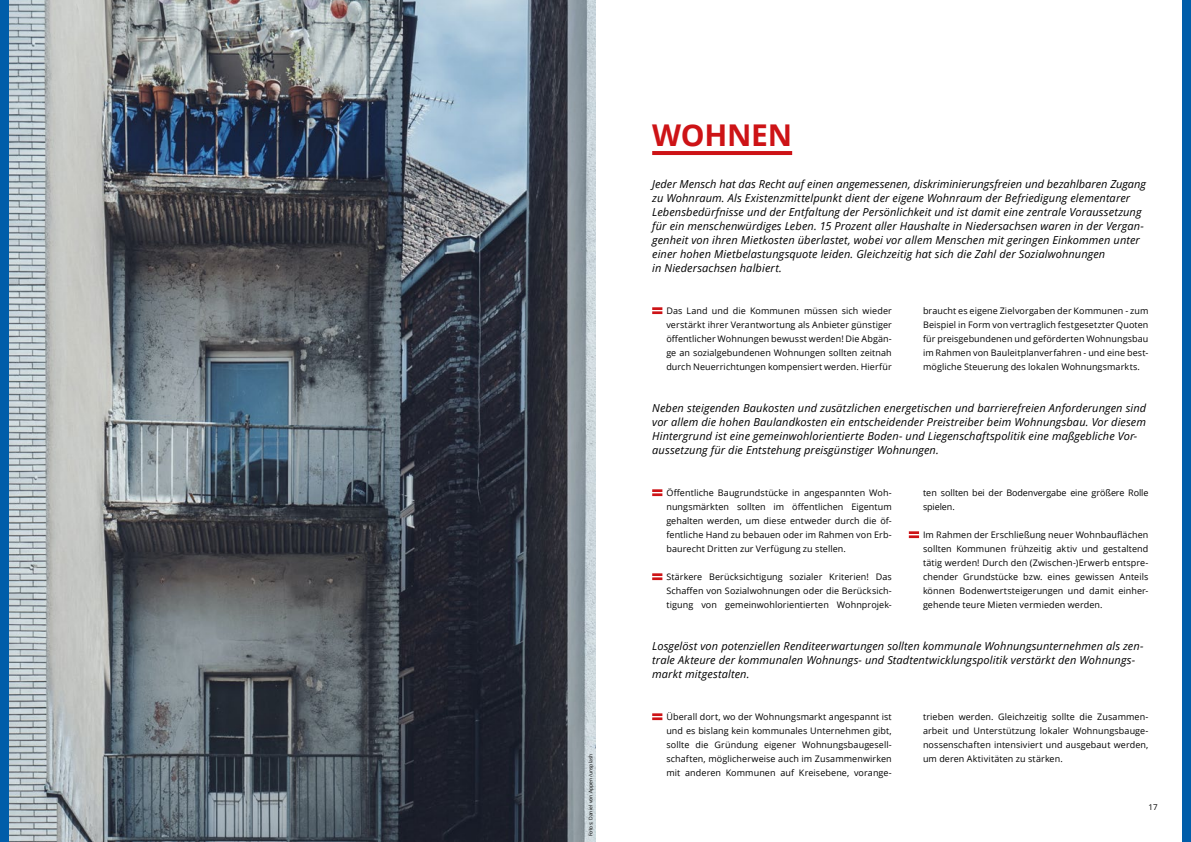
<style>
.page{position:relative;width:1191px;height:842px;background:#fff}
.page>*{position:absolute;margin:0;border:0;box-sizing:border-box;transform-origin:0 0}
.t1{font:700 30px "Open Sans";letter-spacing:-.01em;color:#cd1316}
.t2{font:italic 11px/14px "Open Sans";letter-spacing:.01em;color:#000}
.t3{font:9px/14px "Open Sans";letter-spacing:.01em;color:#000;text-align:justify}
.t4{font:9px/14px "Open Sans";letter-spacing:-.01em;color:#000}
.t5{font:8px "Open Sans";color:#000}
.t6{font:5px "Open Sans";letter-spacing:.025em;color:#000}
</style>
<div class="page">
<img style="left:8px;top:0;width:587px;height:842px">
<div style="left:1182px;top:0;width:9px;height:842px;background:#005da9"></div>
<div style="left:0;top:0;width:8px;height:842px;background:#005da9"></div>
<hr style="left:652px;top:151px;width:140px;height:4px;background:#cd1316">
<svg style="left:652px;top:307px;width:10px;height:7px"></svg>
<svg style="left:652px;top:713px;width:10px;height:7px"></svg>
<svg style="left:652px;top:489px;width:10px;height:7px"></svg>
<svg style="left:652px;top:573px;width:10px;height:7px"></svg>
<svg style="left:909px;top:531px;width:10px;height:7px"></svg>
<p class="t6" style="left:587px;top:836px;width:84px;rotate:-90deg">Fotos: Daniel von Appen/unsplash</p>
<h1 class="t1" style="left:652px;top:114px;width:141px">WOHNEN</h1>
<p class="t2" style="left:652px;top:177px;width:495px">Jeder Mensch hat das Recht auf einen angemessenen, diskriminierungsfreien und bezahlbaren Zugang zu Wohnraum. Als Existenzmittelpunkt dient der eigene Wohnraum der Befriedigung elementarer Lebensbedürfnisse und der Entfaltung der Persönlichkeit und ist damit eine zentrale Voraussetzung für ein menschenwürdiges Leben. 15 Prozent aller Haushalte in Niedersachsen waren in der Vergan&shy;genheit von ihren Mietkosten überlastet, wobei vor allem Menschen mit geringen Einkommen unter einer hohen Mietbelastungsquote leiden. Gleichzeitig hat sich die Zahl der Sozialwohnungen<br>in Niedersachsen halbiert.</p>
<p class="t3" style="left:666px;top:304px;width:227px">Das Land und die Kommunen müssen sich wieder verstärkt ihrer Verantwortung als Anbieter günstiger öffentlicher Wohnungen bewusst werden! Die Abgän&shy;ge an sozialgebundenen Wohnungen sollten zeitnah durch Neuerrichtungen kompensiert werden. Hierfür</p>
<p class="t3" style="left:923px;top:304px;width:227px">braucht es eigene Zielvorgaben der Kommunen - zum Beispiel in Form von vertraglich festgesetzter Quoten für preisgebundenen und geförderten Wohnungsbau im Rahmen von Bauleitplanverfahren - und eine best&shy;mögliche Steuerung des lokalen Wohnungsmarkts.</p>
<p class="t2" style="left:652px;top:401px;width:495px">Neben steigenden Baukosten und zusätzlichen energetischen und barrierefreien Anforderungen sind vor allem die hohen Baulandkosten ein entscheidender Preistreiber beim Wohnungsbau. Vor diesem Hintergrund ist eine gemeinwohlorientierte Boden- und Liegenschaftspolitik eine maßgebliche Vor&shy;aussetzung für die Entstehung preisgünstiger Wohnungen.</p>
<p class="t3" style="left:666px;top:486px;width:227px">Öffentliche Baugrundstücke in angespannten Woh&shy;nungsmärkten sollten im öffentlichen Eigentum gehalten werden, um diese entweder durch die öf&shy;fentliche Hand zu bebauen oder im Rahmen von Erb&shy;baurecht Dritten zur Verfügung zu stellen.</p>
<p class="t3" style="left:666px;top:570px;width:227px">Stärkere Berücksichtigung sozialer Kriterien! Das Schaffen von Sozialwohnungen oder die Berücksich&shy;tigung von gemeinwohlorientierten Wohnprojek-</p>
<p class="t4" style="left:923px;top:486px;width:227px">ten sollten bei der Bodenvergabe eine größere Rolle spielen.</p>
<p class="t3" style="left:923px;top:528px;width:227px">Im Rahmen der Erschließung neuer Wohnbauflächen sollten Kommunen frühzeitig aktiv und gestaltend tätig werden! Durch den (Zwischen-)Erwerb entspre&shy;chender Grundstücke bzw. eines gewissen Anteils können Bodenwertsteigerungen und damit einher&shy;gehende teure Mieten vermieden werden.</p>
<p class="t2" style="left:652px;top:639px;width:493px">Losgelöst von potenziellen Renditeerwartungen sollten kommunale Wohnungsunternehmen als zen&shy;trale Akteure der kommunalen Wohnungs- und Stadtentwicklungspolitik verstärkt den Wohnungs&shy;markt mitgestalten.</p>
<p class="t3" style="left:666px;top:710px;width:227px">Überall dort, wo der Wohnungsmarkt angespannt ist und es bislang kein kommunales Unternehmen gibt, sollte die Gründung eigener Wohnungsbaugesell&shy;schaften, möglicherweise auch im Zusammenwirken mit anderen Kommunen auf Kreisebene, vorange-</p>
<p class="t3" style="left:923px;top:710px;width:227px">trieben werden. Gleichzeitig sollte die Zusammen&shy;arbeit und Unterstützung lokaler Wohnungsbauge&shy;nossenschaften intensiviert und ausgebaut werden, um deren Aktivitäten zu stärken.</p>
<p class="t5" style="left:1148px;top:802px;width:11px">17</p>
</div>
